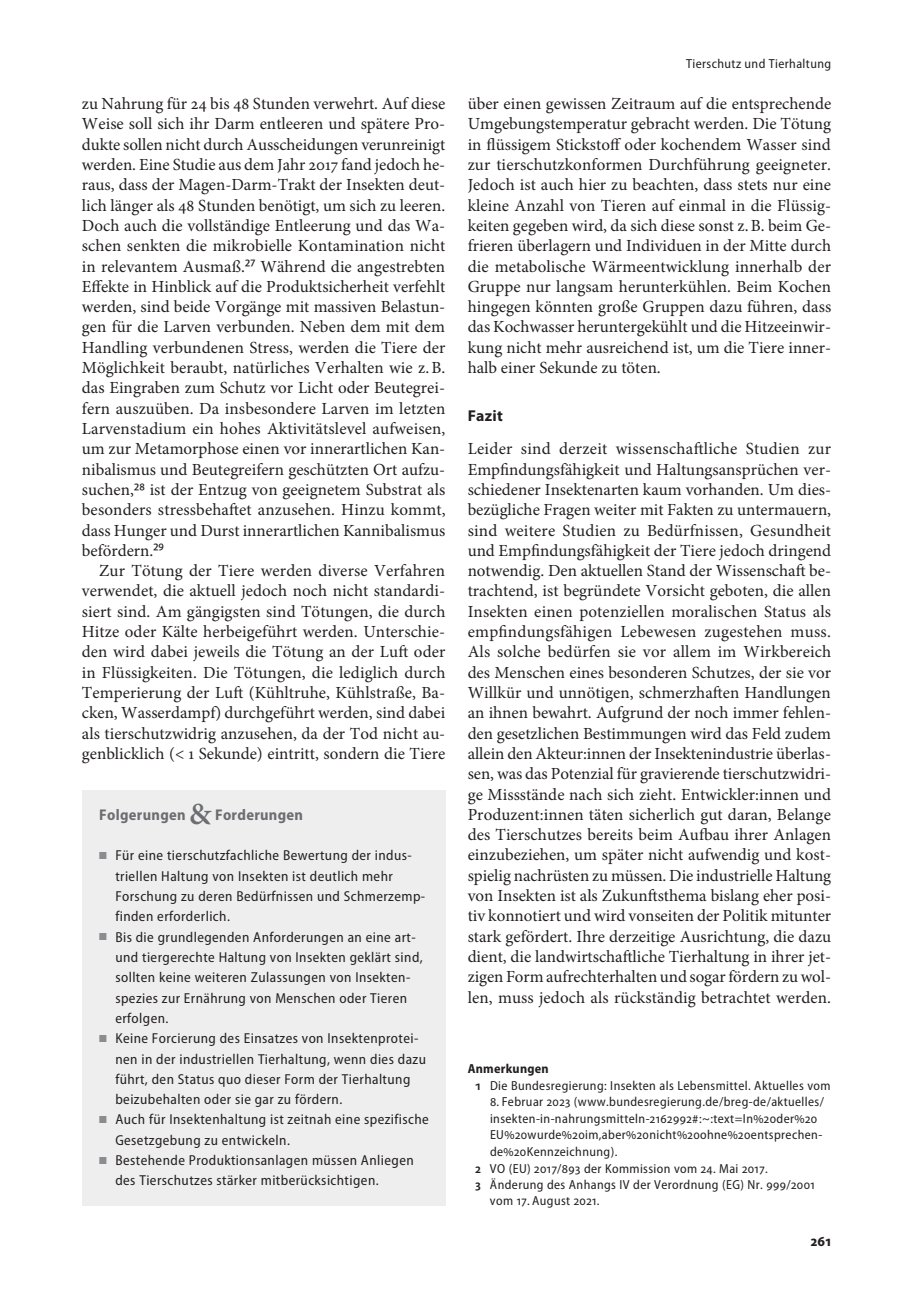
<style>
.page{position:relative;width:918px;height:1315px;background:#fff}
.page>*{position:absolute;margin:0;border:0;box-sizing:border-box;transform-origin:0 0}
.t1{font:16.97px/20.3px "Minion Pro";color:#231f20;text-align:justify}
.t2{font:700 15.75px "Myriad Pro";letter-spacing:.02em;color:#231f20}
.t3{font:700 semi-condensed 15.58px "Myriad Pro";letter-spacing:.02em;color:#6c6d70}
.t4{font:700 semi-condensed 14.88px "Myriad Pro";color:#231f20}
.t5{font:semi-condensed 14.35px/20.3px "Myriad Pro";letter-spacing:.03em;color:#231f20}
.t6{font:semi-condensed 13.12px/16.6px "Myriad Pro";letter-spacing:.03em;color:#231f20}
.s1{font-family:"Myriad Pro";font-stretch:semi-condensed;font-size:17.5px}
.s2{font-family:"Minion Pro";font-weight:600;font-stretch:normal;font-size:30.8px}
.s3{color:#8a8c8f}
.s4{font-weight:700}
.s5{font-weight:600}
</style>
<div class="page">
<div style="left:82px;top:790px;width:363px;height:415px;background:#eeeeef"></div>
<p class="t1" style="left:82px;top:94px;width:365px">zu Nahrung für 24 bis 48 Stunden verwehrt. Auf diese Weise soll sich ihr Darm entleeren und spätere Pro&shy;dukte sollen nicht durch Ausscheidungen verunreinigt werden. Eine Studie aus dem Jahr 2017 fand jedoch he&shy;raus, dass der Magen-Darm-Trakt der Insekten deut&shy;lich länger als 48 Stunden benötigt, um sich zu leeren.<br>Doch auch die vollständige Entleerung und das Wa&shy;schen senkten die mikrobielle Kontamination nicht in relevantem Ausmaß.<span class="s1">27</span> Während die angestrebten Effekte in Hinblick auf die Produktsicherheit verfehlt werden, sind beide Vorgänge mit massiven Belastun&shy;gen für die Larven verbunden. Neben dem mit dem Handling verbundenen Stress, werden die Tiere der Möglichkeit beraubt, natürliches Verhalten wie z.B. das Eingraben zum Schutz vor Licht oder Beutegrei&shy;fern auszuüben. Da insbesondere Larven im letzten Larvenstadium ein hohes Aktivitätslevel aufweisen, um zur Metamorphose einen vor innerartlichen Kan&shy;nibalismus und Beutegreifern geschützten Ort aufzu&shy;suchen,<span class="s1">28</span> ist der Entzug von geeignetem Substrat als besonders stressbehaftet anzusehen. Hinzu kommt, dass Hunger und Durst innerartlichen Kannibalismus befördern.<span class="s1">29</span></p>
<p class="t1" style="left:82px;top:560px;width:365px;text-indent:17px">Zur Tötung der Tiere werden diverse Verfahren verwendet, die aktuell jedoch noch nicht standardi&shy;siert sind. Am gängigsten sind Tötungen, die durch Hitze oder Kälte herbeigeführt werden. Unterschie&shy;den wird dabei jeweils die Tötung an der Luft oder in Flüssigkeiten. Die Tötungen, die lediglich durch Temperierung der Luft (Kühltruhe, Kühlstraße, Ba&shy;cken, Wasserdampf) durchgeführt werden, sind dabei als tierschutzwidrig anzusehen, da der Tod nicht au&shy;genblicklich (&lt; 1 Sekunde) eintritt, sondern die Tiere</p>
<p class="t3" style="left:99px;top:806px;width:205px">Folgerungen <span class="s2">&amp;</span> Forderungen</p>
<p class="t5" style="left:115px;top:846px;width:311px;text-indent:-16px"><span class="s3">■</span> Für eine tierschutzfachliche Bewertung der indus&shy;triellen Haltung von Insekten ist deutlich mehr Forschung zu deren Bedürfnissen und Schmerzemp&shy;finden erforderlich.</p>
<p class="t5" style="left:115px;top:927px;width:309px;text-indent:-16px"><span class="s3">■</span> Bis die grundlegenden Anforderungen an eine art&shy;und tiergerechte Haltung von Insekten geklärt sind, sollten keine weiteren Zulassungen von Insekten&shy;spezies zur Ernährung von Menschen oder Tieren erfolgen.</p>
<p class="t5" style="left:115px;top:1028px;width:312px;text-indent:-16px"><span class="s3">■</span> Keine Forcierung des Einsatzes von Insektenprotei&shy;nen in der industriellen Tierhaltung, wenn dies dazu führt, den Status quo dieser Form der Tierhaltung beizubehalten oder sie gar zu fördern.</p>
<p class="t5" style="left:115px;top:1109px;width:315px;text-indent:-16px"><span class="s3">■</span> Auch für Insektenhaltung ist zeitnah eine spezifische<br>Gesetzgebung zu entwickeln.</p>
<p class="t5" style="left:115px;top:1150px;width:300px;text-indent:-16px"><span class="s3">■</span> Bestehende Produktionsanlagen müssen Anliegen des Tierschutzes stärker mitberücksichtigen.</p>
<p class="t6" style="left:686px;top:56px;width:146px">Tierschutz und Tierhaltung</p>
<p class="t1" style="left:468px;top:94px;width:365px">über einen gewissen Zeitraum auf die entsprechende Umgebungstemperatur gebracht werden. Die Tötung in flüssigem Stickstoff oder kochendem Wasser sind zur tierschutzkonformen Durchführung geeigneter.<br>Jedoch ist auch hier zu beachten, dass stets nur eine kleine Anzahl von Tieren auf einmal in die Flüssig&shy;keiten gegeben wird, da sich diese sonst z.B. beim Ge&shy;frieren überlagern und Individuen in der Mitte durch die metabolische Wärmeentwicklung innerhalb der Gruppe nur langsam herunterkühlen. Beim Kochen hingegen könnten große Gruppen dazu führen, dass das Kochwasser heruntergekühlt und die Hitzeeinwir&shy;kung nicht mehr ausreichend ist, um die Tiere inner&shy;halb einer Sekunde zu töten.</p>
<p class="t2" style="left:468px;top:407px;width:37px">Fazit</p>
<p class="t1" style="left:468px;top:439px;width:365px">Leider sind derzeit wissenschaftliche Studien zur Empfindungsfähigkeit und Haltungsansprüchen ver&shy;schiedener Insektenarten kaum vorhanden. Um dies&shy;bezügliche Fragen weiter mit Fakten zu untermauern, sind weitere Studien zu Bedürfnissen, Gesundheit und Empfindungsfähigkeit der Tiere jedoch dringend notwendig. Den aktuellen Stand der Wissenschaft be&shy;trachtend, ist begründete Vorsicht geboten, die allen Insekten einen potenziellen moralischen Status als empfindungsfähigen Lebewesen zugestehen muss.<br>Als solche bedürfen sie vor allem im Wirkbereich des Menschen eines besonderen Schutzes, der sie vor Willkür und unnötigen, schmerzhaften Handlungen an ihnen bewahrt. Aufgrund der noch immer fehlen&shy;den gesetzlichen Bestimmungen wird das Feld zudem allein den Akteur:innen der Insektenindustrie überlas&shy;sen, was das Potenzial für gravierende tierschutzwidri&shy;ge Missstände nach sich zieht. Entwickler:innen und Produzent:innen täten sicherlich gut daran, Belange des Tierschutzes bereits beim Aufbau ihrer Anlagen einzubeziehen, um später nicht aufwendig und kost&shy;spielig nachrüsten zu müssen. Die industrielle Haltung von Insekten ist als Zukunftsthema bislang eher posi&shy;tiv konnotiert und wird vonseiten der Politik mitunter stark gefördert. Ihre derzeitige Ausrichtung, die dazu dient, die landwirtschaftliche Tierhaltung in ihrer jet&shy;zigen Form aufrechterhalten und sogar fördern zu wol&shy;len, muss jedoch als rückständig betrachtet werden.</p>
<p class="t6" style="left:475px;top:1060px;width:357px;text-indent:-7px"><span class="s4">Anmerkungen<br></span><span class="s5">1</span> Die Bundesregierung: Insekten als Lebensmittel. Aktuelles vom</p>
<p class="t6" style="left:490px;top:1093px;width:335px">8. Februar 2023 (www.bundesregierung.de/breg-de/aktuelles/</p>
<p class="t6" style="left:490px;top:1110px;width:329px">insekten-in-nahrungsmitteln-2162992#:~:text=In%20der%20</p>
<p class="t6" style="left:490px;top:1127px;width:334px">EU%20wurde%20im,aber%20nicht%20ohne%20entsprechen-</p>
<p class="t6" style="left:490px;top:1143px;width:129px">de%20Kennzeichnung).</p>
<p class="t6" style="left:475px;top:1160px;width:294px"><span class="s5">2</span> VO (EU) 2017/893 der Kommission vom 24. Mai 2017.</p>
<p class="t6" style="left:475px;top:1176px;width:341px"><span class="s5">3</span> Änderung des Anhangs IV der Verordnung (EG) Nr. 999/2001</p>
<p class="t6" style="left:490px;top:1192px;width:111px">vom 17. August 2021.</p>
<p class="t4" style="left:810px;top:1233px;width:22px">261</p>
</div>
